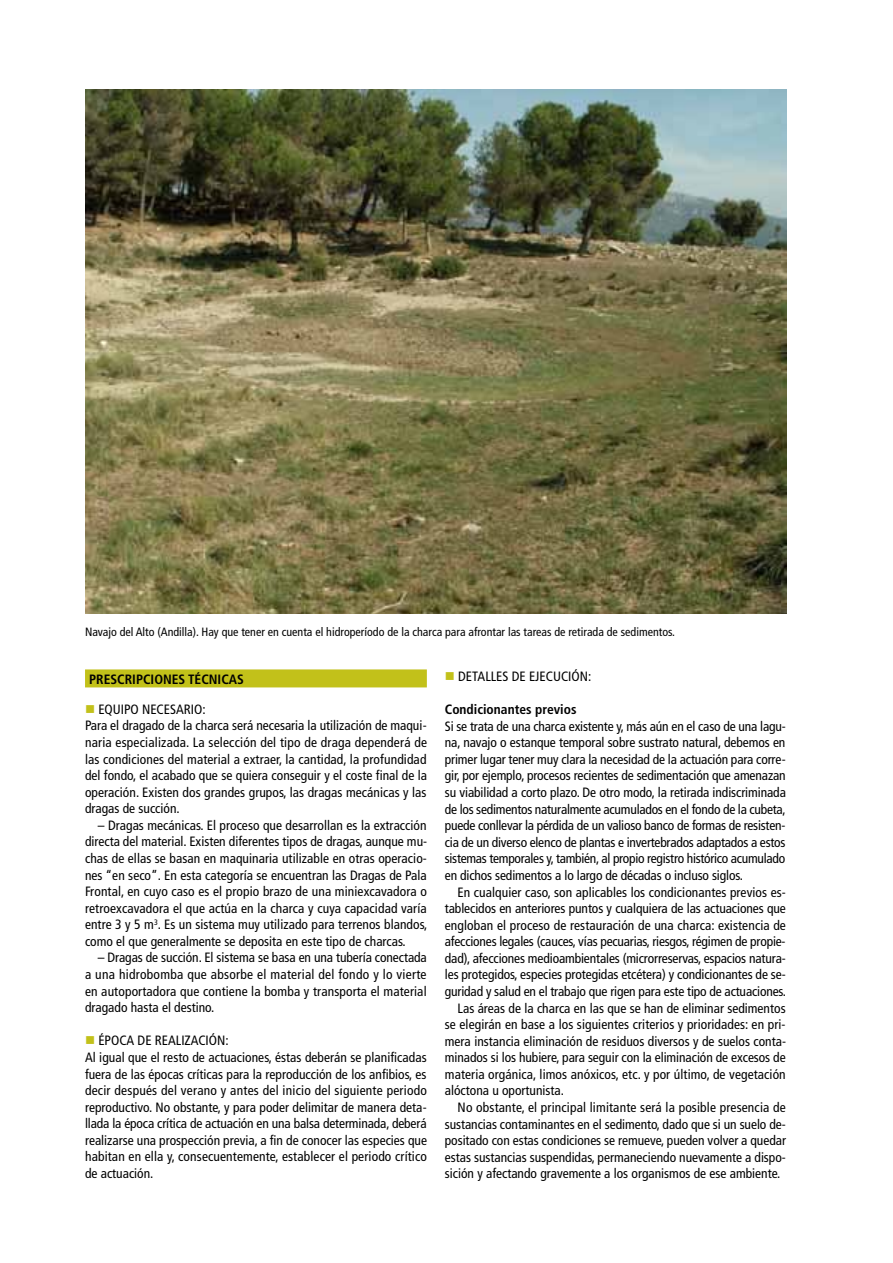
<style>
.page{position:relative;width:893px;height:1263px;background:#fff}
.page>*{position:absolute;margin:0;border:0;box-sizing:border-box;transform-origin:0 0}
.t1{font:condensed 13.5px/16.6px "Frutiger";color:#000;text-align:justify}
.t2{font:700 condensed 13.5px "Frutiger";color:#000}
.t3{font:condensed 12px "Frutiger";color:#000}
.s1{color:#c2c11a}
</style>
<div class="page">
<div style="left:85px;top:669px;width:342px;height:18px;background:#c2c11a"></div>
<img style="left:85px;top:89px;width:702px;height:524px">
<p class="t3" style="left:85px;top:624px;width:591px">Navajo del Alto (Andilla). Hay que tener en cuenta el hidroperíodo de la charca para afrontar las tareas de retirada de sedimentos.</p>
<p class="t2" style="left:89px;top:671px;width:156px">PRESCRIPCIONES TÉCNICAS</p>
<p class="t1" style="left:85px;top:701px;width:35px"><span class="s1">■</span> Equipo</p>
<p class="t1" style="left:142px;top:701px;width:8px">necesario</p>
<p class="t1" style="left:85px;top:701px;width:344px;text-align:left;text-indent:117px">:<br>Para el dragado de la charca será necesaria la utilización de maqui&shy;naria especializada. La selección del tipo de draga dependerá de las condiciones del material a extraer, la cantidad, la profundidad del fondo, el acabado que se quiera conseguir y el coste final de la operación. Existen dos grandes grupos, las dragas mecánicas y las dragas de succión.</p>
<p class="t1" style="left:85px;top:817px;width:344px;text-indent:13px">– Dragas mecánicas. El proceso que desarrollan es la extracción directa del material. Existen diferentes tipos de dragas, aunque mu&shy;chas de ellas se basan en maquinaria utilizable en otras operacio&shy;nes “en seco”. En esta categoría se encuentran las Dragas de Pala Frontal, en cuyo caso es el propio brazo de una miniexcavadora o retroexcavadora el que actúa en la charca y cuya capacidad varía entre 3 y 5 m<sup>3</sup>. Es un sistema muy utilizado para terrenos blandos, como el que generalmente se deposita en este tipo de charcas.</p>
<p class="t1" style="left:85px;top:949px;width:343px;text-indent:13px">– Dragas de succión. El sistema se basa en una tubería conectada a una hidrobomba que absorbe el material del fondo y lo vierte en autoportadora que contiene la bomba y transporta el material dragado hasta el destino.</p>
<p class="t1" style="left:85px;top:1032px;width:28px"><span class="s1">■</span> Época</p>
<p class="t1" style="left:138px;top:1032px;width:24px">de reali</p>
<p class="t1" style="left:185px;top:1032px;width:14px">zación</p>
<p class="t1" style="left:85px;top:1032px;width:343px;text-align:left;text-indent:140px">:<br>Al igual que el resto de actuaciones, éstas deberán se planificadas fuera de las épocas críticas para la reproducción de los anfibios, es decir después del verano y antes del inicio del siguiente periodo reproductivo. No obstante, y para poder delimitar de manera deta&shy;llada la época crítica de actuación en una balsa determinada, deberá realizarse una prospección previa, a fin de conocer las especies que habitan en ella y, consecuentemente, establecer el periodo crítico de actuación.</p>
<p class="t1" style="left:445px;top:668px;width:28px"><span class="s1">■</span> Detalles</p>
<p class="t1" style="left:512px;top:668px;width:36px">de ejecución</p>
<p class="t1" style="left:588px;top:668px;width:5px">:</p>
<p class="t2" style="left:445px;top:701px;width:133px">Condicionantes previos</p>
<p class="t1" style="left:445px;top:718px;width:343px">Si se trata de una charca existente y, más aún en el caso de una lagu&shy;na, navajo o estanque temporal sobre sustrato natural, debemos en primer lugar tener muy clara la necesidad de la actuación para corre&shy;gir, por ejemplo, procesos recientes de sedimentación que amenazan su viabilidad a corto plazo. De otro modo, la retirada indiscriminada de los sedimentos naturalmente acumulados en el fondo de la cubeta, puede conllevar la pérdida de un valioso banco de formas de resisten&shy;cia de un diverso elenco de plantas e invertebrados adaptados a estos sistemas temporales y, también, al propio registro histórico acumulado en dichos sedimentos a lo largo de décadas o incluso siglos.</p>
<p class="t1" style="left:458px;top:884px;width:330px">En cualquier caso, son aplicables los condicionantes previos es-</p>
<p class="t1" style="left:445px;top:900px;width:342px">tablecidos en anteriores puntos y cualquiera de las actuaciones que</p>
<p class="t1" style="left:445px;top:917px;width:343px">engloban el proceso de restauración de una charca: existencia de</p>
<p class="t1" style="left:445px;top:933px;width:342px">afecciones legales (cauces, vías pecuarias, riesgos, régimen de propie-</p>
<p class="t1" style="left:445px;top:950px;width:342px">dad), afecciones medioambientales (microrreservas, espacios natura-</p>
<p class="t1" style="left:445px;top:966px;width:342px">les protegidos, especies protegidas etcétera) y condicionantes de se-</p>
<p class="t1" style="left:445px;top:983px;width:343px">guridad y salud en el trabajo que rigen para este tipo de actuaciones.</p>
<p class="t1" style="left:458px;top:1000px;width:329px">Las áreas de la charca en las que se han de eliminar sedimentos</p>
<p class="t1" style="left:445px;top:1016px;width:342px">se elegirán en base a los siguientes criterios y prioridades: en pri-</p>
<p class="t1" style="left:445px;top:1033px;width:343px">mera instancia eliminación de residuos diversos y de suelos conta-</p>
<p class="t1" style="left:445px;top:1049px;width:342px">minados si los hubiere, para seguir con la eliminación de excesos de</p>
<p class="t1" style="left:445px;top:1066px;width:342px">materia orgánica, limos anóxicos, etc. y por último, de vegetación</p>
<p class="t1" style="left:445px;top:1082px;width:121px">alóctona u oportunista.</p>
<p class="t1" style="left:458px;top:1099px;width:330px">No obstante, el principal limitante será la posible presencia de</p>
<p class="t1" style="left:445px;top:1116px;width:342px">sustancias contaminantes en el sedimento, dado que si un suelo de-</p>
<p class="t1" style="left:445px;top:1132px;width:343px">positado con estas condiciones se remueve, pueden volver a quedar</p>
<p class="t1" style="left:445px;top:1149px;width:343px">estas sustancias suspendidas, permaneciendo nuevamente a dispo-</p>
<p class="t1" style="left:445px;top:1165px;width:337px">sición y afectando gravemente a los organismos de ese ambiente.</p>
</div>
